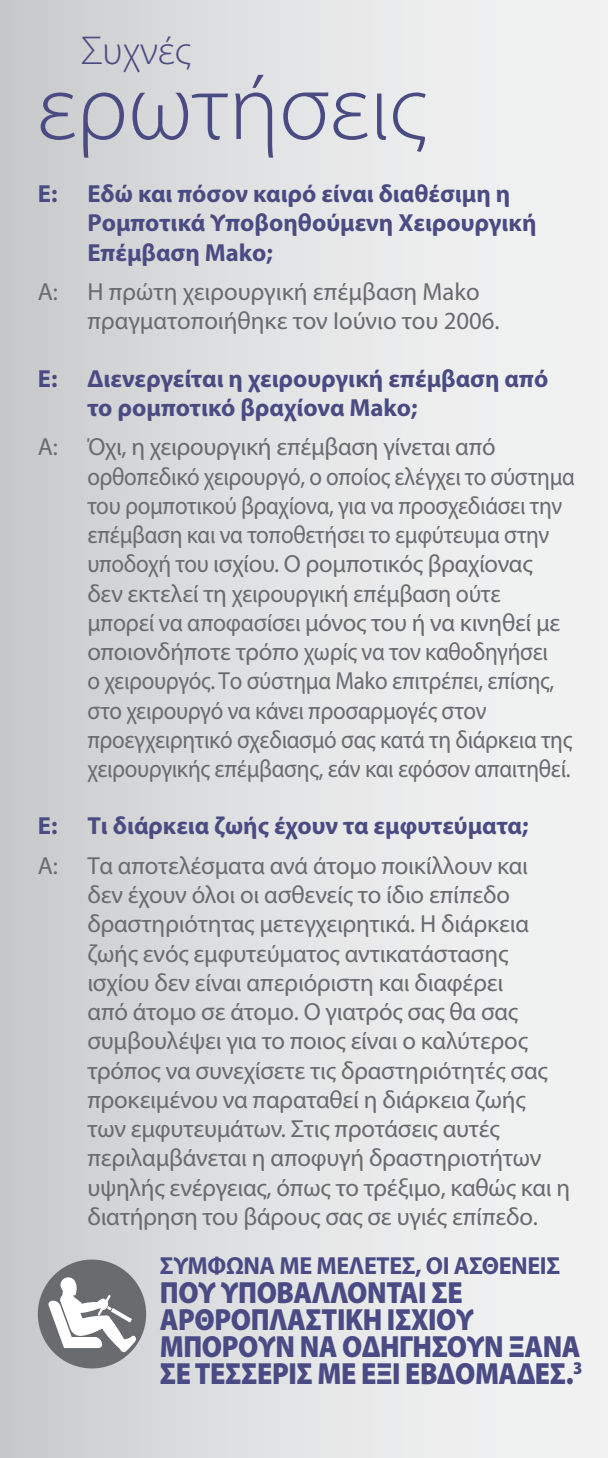
<style>
.page{position:relative;width:608px;height:1458px;background:#fff}
.page>*{position:absolute;margin:0;border:0;box-sizing:border-box;transform-origin:0 0}
.t1{font:300 94.5px "Myriad Pro";color:#4b4b83}
.t2{font:300 40.5px "Myriad Pro";color:#4b4b83}
.t3{font:900 30.6px/27px "Myriad Pro";letter-spacing:-.015em;color:#4a4b84;scale:.9 1}
.t4{font:24.75px/29.2px "Myriad Pro";letter-spacing:-.01em;color:#6a6b6e}
.t5{font:700 24.75px/29.2px "Myriad Pro";color:#4b4b83}
.t6{font:700 24.75px "Myriad Pro";letter-spacing:-.015em;color:#4a4b84}
</style>
<div class="page">
<div style="left:0;top:0;width:608px;height:1458px;background:linear-gradient(to right,#cbccce,#f8f8f8)"></div>
<div style="left:38px;top:1260px;width:108px;height:108px;background:#6a6b6e;border-radius:50%"></div>
<svg style="left:48px;top:1275px;width:90px;height:80px"></svg>
<h2 class="t2" style="left:81px;top:26px;width:111px">Συχνές</h2>
<h1 class="t1" style="left:37px;top:51px;width:391px">ερωτήσεις</h1>
<p class="t5" style="left:87px;top:178px;width:451px;text-indent:-50px">Ε: Εδώ και πόσον καιρό είναι διαθέσιμη η<br>Ρομποτικά Υποβοηθούμενη Χειρουργική<br>Επέμβαση Mako;</p>
<p class="t4" style="left:87px;top:277px;width:413px;text-indent:-50px">Α: Η πρώτη χειρουργική επέμβαση Mako πραγματοποιήθηκε τον Ιούνιο του 2006.</p>
<p class="t5" style="left:87px;top:363px;width:462px;text-indent:-50px">Ε: Διενεργείται η χειρουργική επέμβαση από το ρομποτικό βραχίονα Mako;</p>
<p class="t4" style="left:87px;top:432px;width:489px;text-indent:-49px">Α: Όχι, η χειρουργική επέμβαση γίνεται από ορθοπεδικό χειρουργό, ο οποίος ελέγχει το σύστημα του ρομποτικού βραχίονα, για να προσχεδιάσει την επέμβαση και να τοποθετήσει το εμφύτευμα στην υποδοχή του ισχίου. Ο ρομποτικός βραχίονας<br>δεν εκτελεί τη χειρουργική επέμβαση ούτε<br>μπορεί να αποφασίσει μόνος του ή να κινηθεί με οποιονδήποτε τρόπο χωρίς να τον καθοδηγήσει<br>ο χειρουργός. Το σύστημα Mako επιτρέπει, επίσης, στο χειρουργό να κάνει προσαρμογές στον προεγχειρητικό σχεδιασμό σας κατά τη διάρκεια της χειρουργικής επέμβασης, εάν και εφόσον απαιτηθεί.</p>
<p class="t5" style="left:38px;top:811px;width:492px">Ε: Τι διάρκεια ζωής έχουν τα εμφυτεύματα;</p>
<p class="t4" style="left:87px;top:850px;width:484px;text-indent:-50px">Α: Τα αποτελέσματα ανά άτομο ποικίλλουν και<br>δεν έχουν όλοι οι ασθενείς το ίδιο επίπεδο δραστηριότητας μετεγχειρητικά. Η διάρκεια ζωής ενός εμφυτεύματος αντικατάστασης ισχίου δεν είναι απεριόριστη και διαφέρει<br>από άτομο σε άτομο. Ο γιατρός σας θα σας συμβουλέψει για το ποιος είναι ο καλύτερος τρόπος να συνεχίσετε τις δραστηριότητές σας προκειμένου να παραταθεί η διάρκεια ζωής των εμφυτευμάτων. Στις προτάσεις αυτές περιλαμβάνεται η αποφυγή δραστηριοτήτων υψηλής ενέργειας, όπως το τρέξιμο, καθώς και η διατήρηση του βάρους σας σε υγιές επίπεδο.</p>
<p class="t6" style="left:160px;top:1249px;width:402px">ΣΥΜΦΩΝΑ ΜΕ ΜΕΛΕΤΕΣ, ΟΙ ΑΣΘΕΝΕΙΣ</p>
<p class="t3" style="left:160px;top:1278px;width:471px">ΠΟΥ ΥΠΟΒΑΛΛΟΝΤΑΙ ΣΕ<br>ΑΡΘΡΟΠΛΑΣΤΙΚΗ ΙΣΧΙΟΥ<br>ΜΠΟΡΟΥΝ ΝΑ ΟΔΗΓΗΣΟΥΝ ΞΑΝΑ<br>ΣΕ ΤΕΣΣΕΡΙΣ ΜΕ ΕΞΙ ΕΒΔΟΜΑΔΕΣ.<sup>3</sup></p>
</div>
